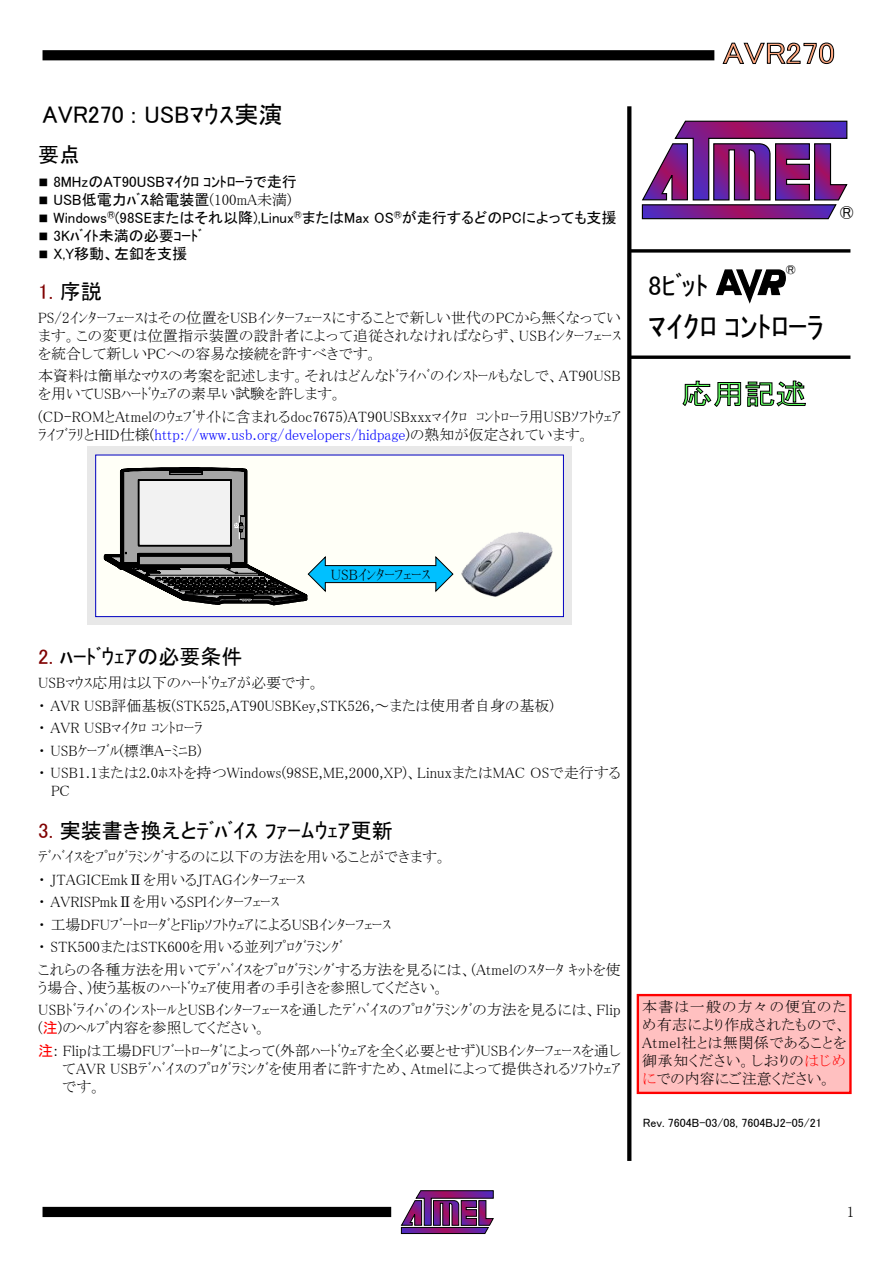
<style>
.page{position:relative;width:893px;height:1263px;background:#fff}
.page>*{position:absolute;margin:0;border:0;box-sizing:border-box;transform-origin:0 0}
.t1{font:30px "MS P Gothic";color:#000}
.t2{font:30px "MS P Gothic";color:#ffa880;scale:1.1 1}
.t3{font:28.5px "MS P Gothic";color:#60ff60;scale:1.1 1}
.t4{font:27px "MS P Gothic";color:#000}
.t5{font:24px "MS P Gothic";color:#000}
.t6{font:21px "MS P Gothic";color:#000}
.t7{font:21px "MS P Gothic";color:#800000}
.t8{font:15px/22.5px "MS P Mincho";color:#000}
.t9{font:15px "MS P Gothic";color:#000}
.t10{font:12px "MS P Gothic";color:#000}
.s1{font-size:10.5px}
.s2{font-family:"MS P Mincho"}
.s3{color:#000}
.s4{color:#00f}
.s5{color:#800000}
.s6{font-family:"MS P Gothic";color:#f00}
.s7{color:#f00}
</style>
<div class="page">
<svg style="left:641px;top:120px;width:207px;height:100px"></svg>
<svg style="left:716px;top:269px;width:70px;height:35px"></svg>
<svg style="left:631px;top:355px;width:219px;height:4px"></svg>
<svg style="left:631px;top:249px;width:219px;height:4px"></svg>
<svg style="left:627px;top:106px;width:4px;height:1055px;background:#0e0e0e"></svg>
<svg style="left:682px;top:381px;width:124px;height:26px"></svg>
<svg style="left:401px;top:1190px;width:93px;height:44px"></svg>
<div style="left:43px;top:1207px;width:348px;height:10px;background:#000"></div>
<div style="left:43px;top:50px;width:671px;height:10px;background:#000"></div>
<svg style="left:723px;top:43px;width:111px;height:21px"></svg>
<div style="left:638px;top:995px;width:212px;height:98px;background:#ffc0c0"></div>
<div style="left:637px;top:994px;width:215px;height:100px;border:2px solid #f00"></div>
<div style="left:87px;top:446px;width:485px;height:179px;background:#e8e8e8"></div>
<div style="left:96px;top:455px;width:467px;height:162px;background:#fffff7"></div>
<div style="left:95px;top:454px;width:469px;height:163px;border:1px solid #0000c0"></div>
<img style="left:461px;top:532px;width:92px;height:65px">
<svg style="left:95px;top:466px;width:359px;height:141px"></svg>
<h3 class="t5" style="left:43px;top:103px;width:241px">AVR270 : USBﾏｳｽ実演</h3>
<h3 class="t6" style="left:38px;top:144px;width:43px">要点</h3>
<p class="t9" style="left:38px;top:174px;width:260px"><span class="s1">■</span> 8MHzのAT90USBﾏｲｸﾛ ｺﾝﾄﾛｰﾗで走行</p>
<p class="t9" style="left:38px;top:192px;width:255px"><span class="s1">■</span> USB低電力ﾊﾞｽ給電装置<span class="s2">(100mA未満)</span></p>
<p class="t9" style="left:38px;top:210px;width:580px"><span class="s1">■</span> Windows<sup>®</sup>(98SEまたはそれ以降),Linux<sup>®</sup>またはMax OS<sup>®</sup>が走行するどのPCによっても支援</p>
<p class="t9" style="left:38px;top:228px;width:165px"><span class="s1">■</span> 3Kﾊﾞｲﾄ未満の必要ｺｰﾄﾞ</p>
<p class="t9" style="left:38px;top:246px;width:150px"><span class="s1">■</span> X,Y移動、左釦を支援</p>
<h3 class="t7" style="left:38px;top:281px;width:65px">1. <span class="s3">序説</span></h3>
<p class="t8" style="left:38px;top:308px;width:584px;line-height:18px;text-align:justify">PS/2ｲﾝﾀｰﾌｪｰｽはその位置をUSBｲﾝﾀｰﾌｪｰｽにすることで新しい世代のPCから無くなっています。この変更は位置指示装置の設計者によって追従されなければならず、USBｲﾝﾀｰﾌｪｰｽを統合して新しいPCへの容易な接続を許すべきです。</p>
<p class="t8" style="left:38px;top:367px;width:584px;line-height:18px">本資料は簡単なﾏｳｽの考案を記述します。それはどんなﾄﾞﾗｲﾊﾞのｲﾝｽﾄｰﾙもなしで、AT90USBを用いてUSBﾊｰﾄﾞｳｪｱの素早い試験を許します。</p>
<p class="t8" style="left:38px;top:407px;width:584px;line-height:18px">(CD-ROMとAtmelのｳｪﾌﾞｻｲﾄに含まれるdoc7675)AT90USBxxxﾏｲｸﾛ ｺﾝﾄﾛｰﾗ用USBｿﾌﾄｳｪｱﾗｲﾌﾞﾗﾘとHID仕様(<span class="s4">http://www.usb.org/developers/hidpage</span>)の熟知が仮定されています。</p>
<h1 class="t2" style="left:723px;top:38px;width:103px">AVR270</h1>
<h3 class="t6" style="left:840px;top:202px;width:16px">®</h3>
<p class="t9" style="left:786px;top:262px;width:12px">®</p>
<h3 class="t4" style="left:648px;top:271px;width:62px">8ﾋﾞｯﾄ</h3>
<h1 class="t1" style="left:648px;top:311px;width:177px">ﾏｲｸﾛ ｺﾝﾄﾛｰﾗ</h1>
<h2 class="t3" style="left:681px;top:379px;width:116px">応用記述</h2>
<p class="t8" style="left:331px;top:563px;width:101px">USBｲﾝﾀｰﾌｪｰｽ</p>
<h3 class="t6" style="left:38px;top:646px;width:206px"><span class="s5">2.</span> ﾊｰﾄﾞｳｪｱの必要条件</h3>
<p class="t8" style="left:38px;top:672px;width:584px">USBﾏｳｽ応用は以下のﾊｰﾄﾞｳｪｱが必要です。<br>・ AVR USB評価基板(STK525,AT90USBKey,STK526,～または使用者自身の基板)<br>・ AVR USBﾏｲｸﾛ ｺﾝﾄﾛｰﾗ<br>・ USBｹｰﾌﾞﾙ(標準A-ﾐﾆB)<br>・ USB1.1または2.0ﾎｽﾄを持つWindows(98SE,ME,2000,XP)、LinuxまたはMAC OSで走行する</p>
<p class="t8" style="left:51px;top:780px;width:20px">PC</p>
<h3 class="t6" style="left:38px;top:820px;width:356px"><span class="s5">3.</span> 実装書き換えとﾃﾞﾊﾞｲｽ ﾌｧｰﾑｳｪｱ更新</h3>
<p class="t8" style="left:38px;top:846px;width:584px">ﾃﾞﾊﾞｲｽをﾌﾟﾛｸﾞﾗﾐﾝｸﾞするのに以下の方法を用いることができます。<br>・ JTAGICEmkⅡを用いるJTAGｲﾝﾀｰﾌｪｰｽ<br>・ AVRISPmkⅡを用いるSPIｲﾝﾀｰﾌｪｰｽ<br>・ 工場DFUﾌﾞｰﾄﾛｰﾀﾞとFlipｿﾌﾄｳｪｱによるUSBｲﾝﾀｰﾌｪｰｽ<br>・ STK500またはSTK600を用いる並列ﾌﾟﾛｸﾞﾗﾐﾝｸﾞ<br>これらの各種方法を用いてﾃﾞﾊﾞｲｽをﾌﾟﾛｸﾞﾗﾐﾝｸﾞする方法を見るには、(Atmelのｽﾀｰﾀ ｷｯﾄを使</p>
<p class="t8" style="left:38px;top:976px;width:584px">う場合、)使う基板のﾊｰﾄﾞｳｪｱ使用者の手引きを参照してください。<br>USBﾄﾞﾗｲﾊﾞのｲﾝｽﾄｰﾙとUSBｲﾝﾀｰﾌｪｰｽを通したﾃﾞﾊﾞｲｽのﾌﾟﾛｸﾞﾗﾐﾝｸﾞの方法を見るには、Flip</p>
<p class="t8" style="left:38px;top:1017px;width:584px">(<span class="s6">注</span>)のﾍﾙﾌﾟ内容を参照してください。<br><span class="s6">注</span>: Flipは工場DFUﾌﾞｰﾄﾛｰﾀﾞによって(外部ﾊｰﾄﾞｳｪｱを全く必要とせず)USBｲﾝﾀｰﾌｪｰｽを通し</p>
<p class="t8" style="left:62px;top:1059px;width:560px;line-height:18px">てAVR USBﾃﾞﾊﾞｲｽのﾌﾟﾛｸﾞﾗﾐﾝｸﾞを使用者に許すため、Atmelによって提供されるｿﾌﾄｳｪｱです。</p>
<p class="t8" style="left:642px;top:998px;width:206px;line-height:18px;text-align:justify">本書は一般の方々の便宜のため有志により作成されたもので、Atmel社とは無関係であることを御承知ください。しおりの<span class="s7">はじめに</span>での内容にご注意ください。</p>
<p class="t10" style="left:643px;top:1116px;width:180px">Rev. 7604B-03/08, 7604BJ2-05/21</p>
<p class="t8" style="left:847px;top:1200px;width:9px">1</p>
</div>
